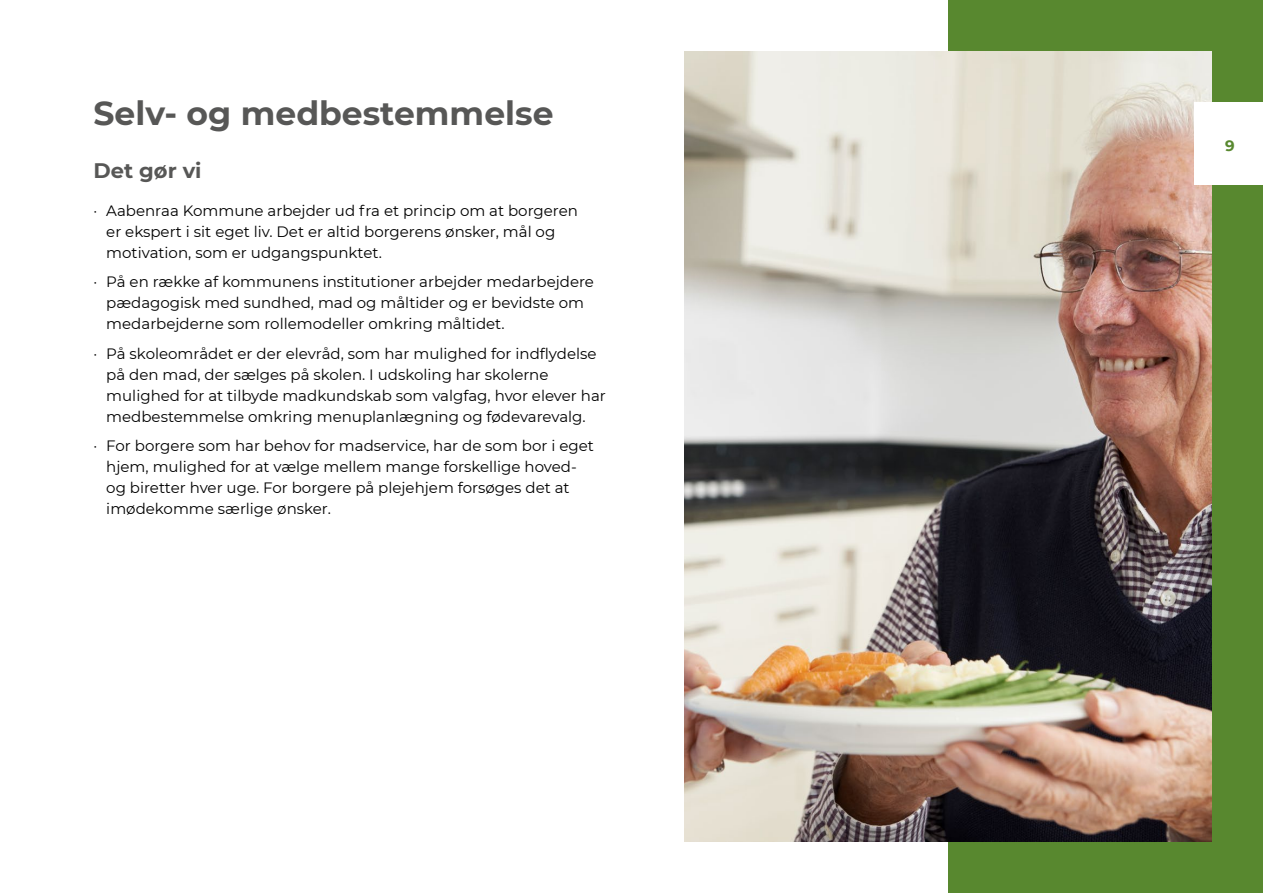
<style>
.page{position:relative;width:1263px;height:893px;background:#fff}
.page>*{position:absolute;margin:0;border:0;box-sizing:border-box;transform-origin:0 0}
.H1_overskrift{font:700 33px "Montserrat";color:#575756}
.p_citatboks{font:700 21px "Montserrat";color:#575756}
.p_Indrykning{font:15px/21px "Montserrat";color:#000}
.t1{font:700 15px "Montserrat";color:#58882f}
</style>
<div class="page">
<div style="left:948px;top:0;width:315px;height:893px;background:#58882f"></div>
<img style="left:685px;top:51px;width:527px;height:791px">
<div style="left:1195px;top:102px;width:68px;height:83px;background:#fff"></div>
<h1 class="H1_overskrift" style="left:94px;top:90px;width:461px">Selv- og medbestemmelse</h1>
<p class="p_citatboks" style="left:94px;top:155px;width:110px">Det gør vi</p>
<p class="p_Indrykning" style="left:106px;top:199px;width:473px;text-indent:-13px">· Aabenraa Kommune arbejder ud fra et princip om at borgeren er ekspert i sit eget liv. Det er altid borgerens ønsker, mål og motivation, som er udgangspunktet.</p>
<p class="p_Indrykning" style="left:106px;top:271px;width:489px;text-indent:-13px">· På en række af kommunens institutioner arbejder medarbejdere pædagogisk med sundhed, mad og måltider og er bevidste om medarbejderne som rollemodeller omkring måltidet.</p>
<p class="p_Indrykning" style="left:106px;top:342px;width:501px;text-indent:-13px">· På skoleområdet er der elevråd, som har mulighed for indflydelse på den mad, der sælges på skolen. I udskoling har skolerne mulighed for at tilbyde madkundskab som valgfag, hvor elever har medbestemmelse omkring menuplanlægning og fødevarevalg.</p>
<p class="p_Indrykning" style="left:106px;top:435px;width:489px;text-indent:-13px">· For borgere som har behov for madservice, har de som bor i eget hjem, mulighed for at vælge mellem mange forskellige hoved&shy;og biretter hver uge. For borgere på plejehjem forsøges det at imødekomme særlige ønsker.</p>
<p class="t1" style="left:1225px;top:135px;width:11px">9</p>
</div>
